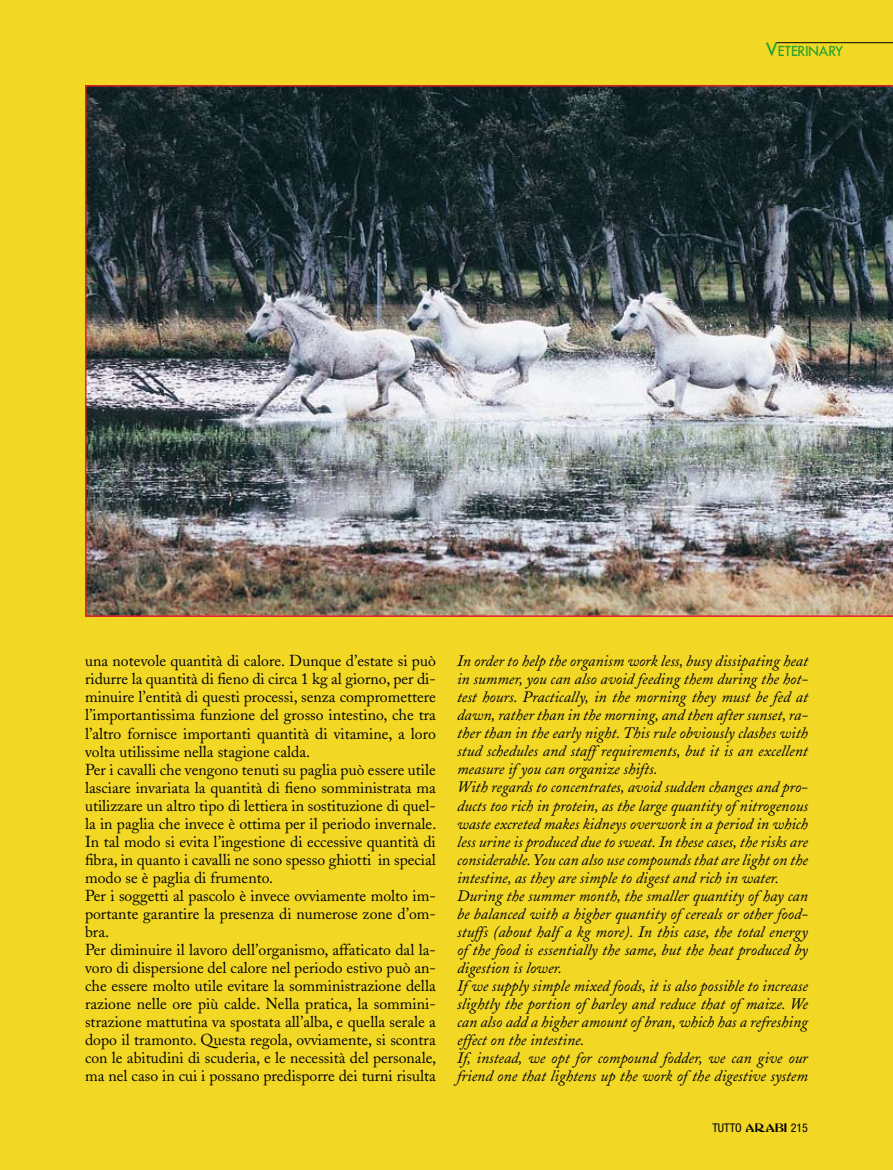
<style>
.page{position:relative;width:893px;height:1170px;background:#fff}
.page>*{position:absolute;margin:0;border:0;box-sizing:border-box;transform-origin:0 0}
.t1{font:italic 15.75px/18px "Adobe Caslon";color:#000}
.t2{font:15.75px/18px "Adobe Caslon";color:#000}
.t3{font:500 13.5px "Futura";letter-spacing:-.015em;color:#1fa22e}
.t4{font:condensed 12px "Helvetica Neue";color:#000}
.s1{font-size:18px}
.s2{font-family:"Abbess";font-stretch:normal}
</style>
<div class="page">
<div style="left:0;top:0;width:893px;height:1169px;background:#f2d825"></div>
<img style="left:85px;top:85px;width:808px;height:532px">
<hr style="left:776px;top:42px;width:117px;height:1px;background:#000">
<p class="t3" style="left:765px;top:42px;width:80px"><span class="s1">V</span>ETERINARY</p>
<p class="t2" style="left:85px;top:652px;width:353px">una notevole quantità di calore. Dunque d’estate si può ridurre la quantità di fieno di circa 1 kg al giorno, per di&shy;minuire l’entità di questi processi, senza compromettere l’importantissima funzione del grosso intestino, che tra l’altro fornisce importanti quantità di vitamine, a loro volta utilissime nella stagione calda.<br>Per i cavalli che vengono tenuti su paglia può essere utile lasciare invariata la quantità di fieno somministrata ma utilizzare un altro tipo di lettiera in sostituzione di quel&shy;la in paglia che invece è ottima per il periodo invernale.<br>In tal modo si evita l’ingestione di eccessive quantità di fibra, in quanto i cavalli ne sono spesso ghiotti in special modo se è paglia di frumento.<br>Per i soggetti al pascolo è invece ovviamente molto im&shy;portante garantire la presenza di numerose zone d’om&shy;bra.<br>Per diminuire il lavoro dell’organismo, affaticato dal la&shy;voro di dispersione del calore nel periodo estivo può an&shy;che essere molto utile evitare la somministrazione della razione nelle ore più calde. Nella pratica, la sommini&shy;strazione mattutina va spostata all’alba, e quella serale a dopo il tramonto. Questa regola, ovviamente, si scontra con le abitudini di scuderia, e le necessità del personale, ma nel caso in cui i possano predisporre dei turni risulta</p>
<p class="t1" style="left:457px;top:652px;width:352px">In order to help the organism work less, busy dissipating heat in summer, you can also avoid feeding them during the hot&shy;test hours. Practically, in the morning they must be fed at dawn, rather than in the morning, and then after sunset, ra&shy;ther than in the early night. This rule obviously clashes with stud schedules and staff requirements, but it is an excellent measure if you can organize shifts.<br>With regards to concentrates, avoid sudden changes and pro&shy;ducts too rich in protein, as the large quantity of nitrogenous waste excreted makes kidneys overwork in a period in which less urine is produced due to sweat. In these cases, the risks are considerable. You can also use compounds that are light on the intestine, as they are simple to digest and rich in water.<br>During the summer month, the smaller quantity of hay can be balanced with a higher quantity of cereals or other food&shy;stuffs (about half a kg more). In this case, the total energy of the food is essentially the same, but the heat produced by digestion is lower.<br>If we supply simple mixed foods, it is also possible to increase slightly the portion of barley and reduce that of maize. We can also add a higher amount of bran, which has a refreshing effect on the intestine.<br>If, instead, we opt for compound fodder, we can give our friend one that lightens up the work of the digestive system</p>
<p class="t4" style="left:712px;top:1120px;width:97px">TUTTO <span class="s2">ARABI</span> 215</p>
</div>
